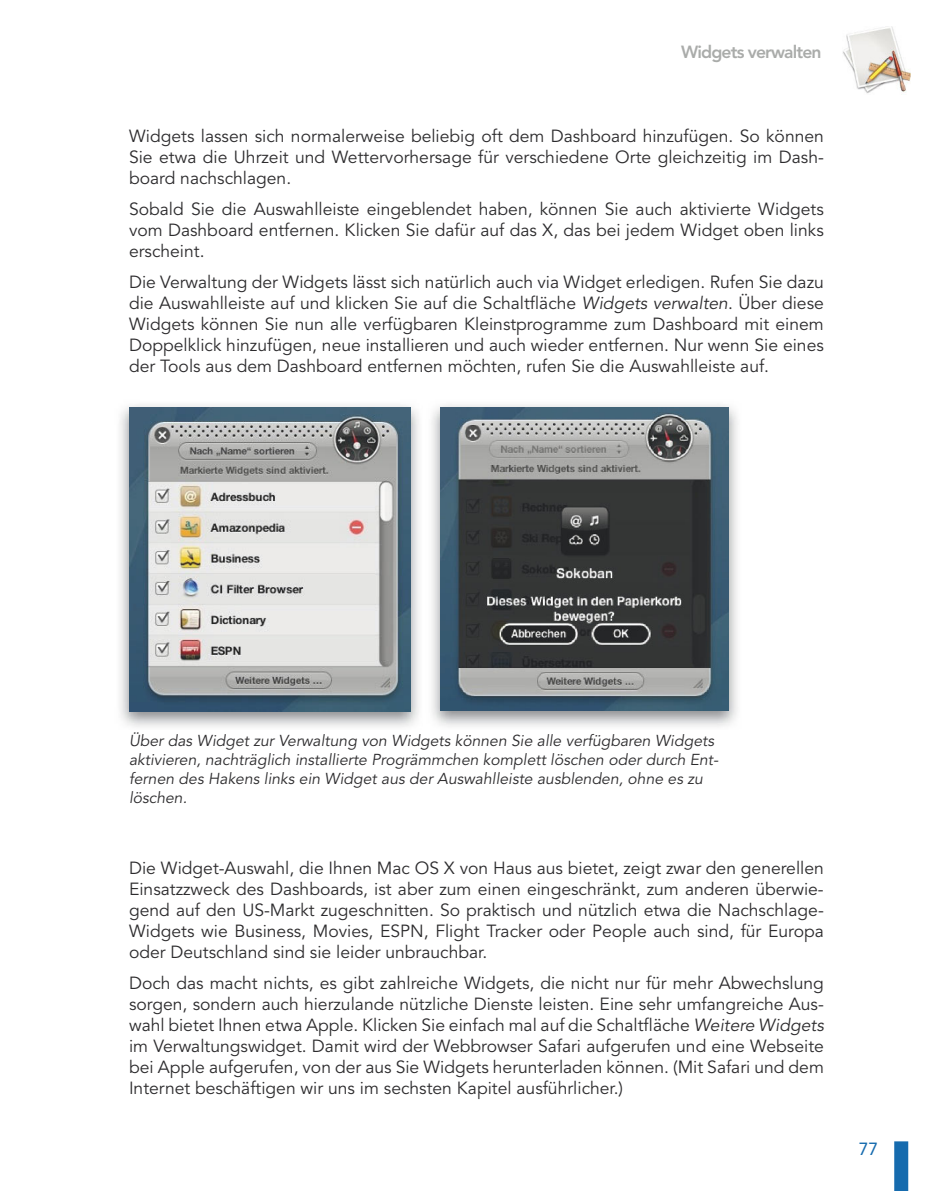
<style>
.page{position:relative;width:943px;height:1191px;background:#fff}
.page>*{position:absolute;margin:0;border:0;box-sizing:border-box;transform-origin:0 0}
.t1{font:17.5px/21px "Avenir";color:#2d2c2e;text-align:justify}
.t2{font:800 17.5px "Avenir";letter-spacing:-.05em;color:#aaacaa}
.t3{font:17.5px "Avenir";color:#166bae}
.t4{font:italic 15.75px/18.9px "Avenir";color:#2d2c2e}
.s1{font-style:italic}
</style>
<div class="page">
<div style="left:894px;top:1141px;width:14px;height:50px;background:#166bae"></div>
<img style="left:843px;top:26px;width:67px;height:67px">
<img style="left:120px;top:405px;width:299px;height:322px">
<img style="left:129px;top:408px;width:281px;height:303px">
<img style="left:431px;top:404px;width:307px;height:323px">
<img style="left:440px;top:408px;width:288px;height:303px">
<p class="t2" style="left:681px;top:42px;width:142px">Widgets verwalten</p>
<p class="t1" style="left:129px;top:126px;width:696px">Widgets lassen sich normalerweise beliebig oft dem Dashboard hinzufügen. So können Sie etwa die Uhrzeit und Wettervorhersage für verschiedene Orte gleichzeitig im Dash&shy;board nachschlagen.</p>
<p class="t1" style="left:129px;top:199px;width:696px">Sobald Sie die Auswahlleiste eingeblendet haben, können Sie auch aktivierte Widgets vom Dashboard entfernen. Klicken Sie dafür auf das X, das bei jedem Widget oben links erscheint.</p>
<p class="t1" style="left:129px;top:272px;width:696px">Die Verwaltung der Widgets lässt sich natürlich auch via Widget erledigen. Rufen Sie dazu die Auswahlleiste auf und klicken Sie auf die Schaltfläche <span class="s1">Widgets verwalten</span>. Über diese Widgets können Sie nun alle verfügbaren Kleinstprogramme zum Dashboard mit einem Doppelklick hinzufügen, neue installieren und auch wieder entfernen. Nur wenn Sie eines der Tools aus dem Dashboard entfernen möchten, rufen Sie die Auswahlleiste auf.</p>
<p class="t4" style="left:129px;top:732px;width:591px">Über das Widget zur Verwaltung von Widgets können Sie alle verfügbaren Widgets aktivieren, nachträglich installierte Progrämmchen komplett löschen oder durch Ent&shy;fernen des Hakens links ein Widget aus der Auswahlleiste ausblenden, ohne es zu löschen.</p>
<p class="t1" style="left:129px;top:858px;width:696px">Die Widget-Auswahl, die Ihnen Mac OS X von Haus aus bietet, zeigt zwar den generellen Einsatzzweck des Dashboards, ist aber zum einen eingeschränkt, zum anderen überwie&shy;gend auf den US-Markt zugeschnitten. So praktisch und nützlich etwa die Nachschlage-Widgets wie Business, Movies, ESPN, Flight Tracker oder People auch sind, für Europa oder Deutschland sind sie leider unbrauchbar.</p>
<p class="t1" style="left:129px;top:973px;width:696px">Doch das macht nichts, es gibt zahlreiche Widgets, die nicht nur für mehr Abwechslung sorgen, sondern auch hierzulande nützliche Dienste leisten. Eine sehr umfangreiche Aus&shy;wahl bietet Ihnen etwa Apple. Klicken Sie einfach mal auf die Schaltfläche <span class="s1">Weitere Widgets </span>im Verwaltungswidget. Damit wird der Webbrowser Safari aufgerufen und eine Webseite bei Apple aufgerufen, von der aus Sie Widgets herunterladen können. (Mit Safari und dem Internet beschäftigen wir uns im sechsten Kapitel ausführlicher.)</p>
<p class="t3" style="left:858px;top:1138px;width:21px">77</p>
</div>
